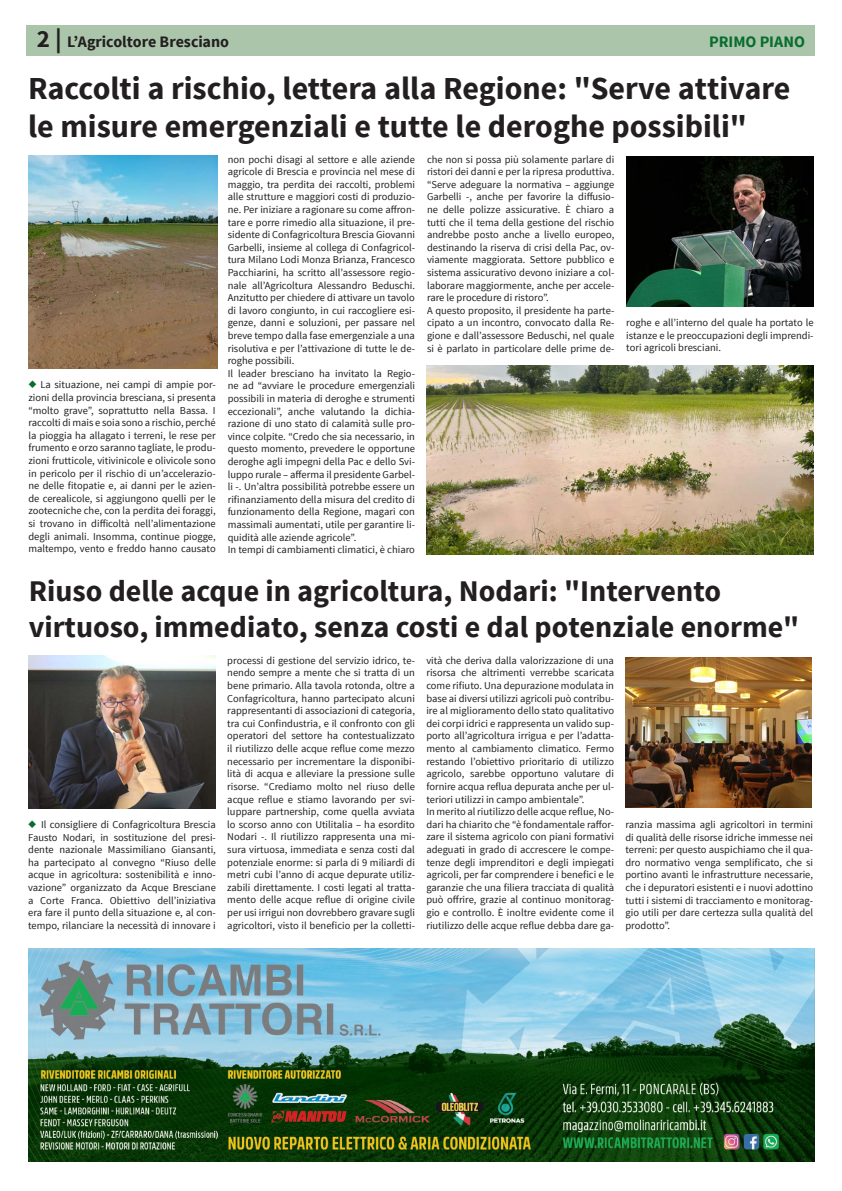
<style>
.page{position:relative;width:842px;height:1191px;background:#fff}
.page>*{position:absolute;margin:0;border:0;box-sizing:border-box;transform-origin:0 0}
.TITOLI_articoli_BIG{font:700 32px/38.4px "Source Sans Pro";color:#231f20}
.Testo_lungo{font:700 30px/36px "Source Sans Pro";color:#231f20}
.t1{font:700 25px "Source Sans Pro";color:#231f20}
.t2{font:700 16px "Source Sans Pro";letter-spacing:-.005em;color:#086d2f}
.t3{font:700 16px "Source Sans Pro";letter-spacing:-.005em;color:#231f20}
.Testo_lungo-2{font:10.5px/12.6px "Source Sans Pro";color:#231f20;text-align:justify}
.s1{color:#086d2f}
</style>
<div class="page">
<div style="left:28px;top:26px;width:786px;height:30px;background:#abc5ab"></div>
<img style="left:29px;top:655px;width:186px;height:153px">
<img style="left:29px;top:948px;width:785px;height:213px">
<img style="left:28px;top:156px;width:189px;height:213px">
<img style="left:427px;top:365px;width:387px;height:189px">
<img style="left:625px;top:657px;width:186px;height:151px">
<img style="left:626px;top:156px;width:188px;height:151px">
<p class="t1" style="left:37px;top:23px;width:27px">2 |</p>
<p class="t3" style="left:67px;top:32px;width:163px">L’Agricoltore Bresciano</p>
<h3 class="t2" style="left:688px;top:32px;width:120px">TITOLO RUBRICA</h3>
<p class="t2" style="left:709px;top:32px;width:97px">PRIMO PIANO</p>
<p class="TITOLI_articoli_BIG" style="left:28px;top:70px;width:764px">Raccolti a rischio, lettera alla Regione: "Serve attivare le misure emergenziali e tutte le deroghe possibili"</p>
<p class="Testo_lungo-2" style="left:28px;top:379px;width:189px"><span class="s1">◆</span> La situazione, nei campi di ampie por&shy;zioni della provincia bresciana, si presenta “molto grave”, soprattutto nella Bassa. I raccolti di mais e soia sono a rischio, perché la pioggia ha allagato i terreni, le rese per frumento e orzo saranno tagliate, le produ&shy;zioni frutticole, vitivinicole e olivicole sono in pericolo per il rischio di un’accelerazio&shy;ne delle fitopatie e, ai danni per le azien&shy;de cerealicole, si aggiungono quelli per le zootecniche che, con la perdita dei foraggi, si trovano in difficoltà nell’alimentazione degli animali. Insomma, continue piogge, maltempo, vento e freddo hanno causato</p>
<p class="Testo_lungo-2" style="left:228px;top:153px;width:189px">non pochi disagi al settore e alle aziende agricole di Brescia e provincia nel mese di maggio, tra perdita dei raccolti, problemi alle strutture e maggiori costi di produzio&shy;ne. Per iniziare a ragionare su come affron&shy;tare e porre rimedio alla situazione, il pre&shy;sidente di Confagricoltura Brescia Giovanni Garbelli, insieme al collega di Confagricol&shy;tura Milano Lodi Monza Brianza, Francesco Pacchiarini, ha scritto all’assessore regio&shy;nale all’Agricoltura Alessandro Beduschi.<br>Anzitutto per chiedere di attivare un tavolo di lavoro congiunto, in cui raccogliere esi&shy;genze, danni e soluzioni, per passare nel breve tempo dalla fase emergenziale a una risolutiva e per l’attivazione di tutte le de&shy;roghe possibili.</p>
<p class="Testo_lungo-2" style="left:228px;top:367px;width:189px">Il leader bresciano ha invitato la Regio&shy;ne ad “avviare le procedure emergenziali possibili in materia di deroghe e strumenti eccezionali”, anche valutando la dichia&shy;razione di uno stato di calamità sulle pro&shy;vince colpite. “Credo che sia necessario, in questo momento, prevedere le opportune deroghe agli impegni della Pac e dello Svi&shy;luppo rurale – afferma il presidente Garbel&shy;li -. Un’altra possibilità potrebbe essere un rifinanziamento della misura del credito di funzionamento della Regione, magari con massimali aumentati, utile per garantire li&shy;quidità alle aziende agricole”.</p>
<p class="Testo_lungo-2" style="left:228px;top:543px;width:189px">In tempi di cambiamenti climatici, è chiaro</p>
<p class="Testo_lungo-2" style="left:427px;top:153px;width:189px">che non si possa più solamente parlare di ristori dei danni e per la ripresa produttiva. “Serve adeguare la normativa – aggiunge Garbelli -, anche per favorire la diffusio&shy;ne delle polizze assicurative. È chiaro a tutti che il tema della gestione del rischio andrebbe posto anche a livello europeo, destinando la riserva di crisi della Pac, ov&shy;viamente maggiorata. Settore pubblico e sistema assicurativo devono iniziare a col&shy;laborare maggiormente, anche per accele&shy;rare le procedure di ristoro”.</p>
<p class="Testo_lungo-2" style="left:427px;top:304px;width:189px">A questo proposito, il presidente ha parte&shy;cipato a un incontro, convocato dalla Re&shy;gione e dall’assessore Beduschi, nel quale si è parlato in particolare delle prime de-</p>
<p class="Testo_lungo-2" style="left:626px;top:316px;width:189px">roghe e all’interno del quale ha portato le istanze e le preoccupazioni degli imprendi&shy;tori agricoli bresciani.</p>
<p class="Testo_lungo" style="left:29px;top:574px;width:772px">Riuso delle acque in agricoltura, Nodari: "Intervento virtuoso, immediato, senza costi e dal potenziale enorme"</p>
<p class="Testo_lungo-2" style="left:28px;top:818px;width:189px"><span class="s1">◆</span> Il consigliere di Confagricoltura Brescia Fausto Nodari, in sostituzione del presi&shy;dente nazionale Massimiliano Giansanti, ha partecipato al convegno “Riuso delle acque in agricoltura: sostenibilità e inno&shy;vazione” organizzato da Acque Bresciane a Corte Franca. Obiettivo dell’iniziativa era fare il punto della situazione e, al con&shy;tempo, rilanciare la necessità di innovare i</p>
<p class="Testo_lungo-2" style="left:227px;top:654px;width:189px">processi di gestione del servizio idrico, te&shy;nendo sempre a mente che si tratta di un bene primario. Alla tavola rotonda, oltre a Confagricoltura, hanno partecipato alcuni rappresentanti di associazioni di categoria, tra cui Confindustria, e il confronto con gli operatori del settore ha contestualizzato il riutilizzo delle acque reflue come mezzo necessario per incrementare la disponibi&shy;lità di acqua e alleviare la pressione sulle risorse. “Crediamo molto nel riuso delle acque reflue e stiamo lavorando per svi&shy;luppare partnership, come quella avviata lo scorso anno con Utilitalia – ha esordito Nodari -. Il riutilizzo rappresenta una mi&shy;sura virtuosa, immediata e senza costi dal potenziale enorme: si parla di 9 miliardi di metri cubi l’anno di acque depurate utiliz&shy;zabili direttamente. I costi legati al tratta&shy;mento delle acque reflue di origine civile per usi irrigui non dovrebbero gravare sugli agricoltori, visto il beneficio per la colletti-</p>
<p class="Testo_lungo-2" style="left:426px;top:654px;width:189px">vità che deriva dalla valorizzazione di una risorsa che altrimenti verrebbe scaricata come rifiuto. Una depurazione modulata in base ai diversi utilizzi agricoli può contribu&shy;ire al miglioramento dello stato qualitativo dei corpi idrici e rappresenta un valido sup&shy;porto all’agricoltura irrigua e per l’adatta&shy;mento al cambiamento climatico. Fermo restando l’obiettivo prioritario di utilizzo agricolo, sarebbe opportuno valutare di fornire acqua reflua depurata anche per ul&shy;teriori utilizzi in campo ambientale”.</p>
<p class="Testo_lungo-2" style="left:426px;top:805px;width:189px">In merito al riutilizzo delle acque reflue, No&shy;dari ha chiarito che “è fondamentale raffor&shy;zare il sistema agricolo con piani formativi adeguati in grado di accrescere le compe&shy;tenze degli imprenditori e degli impiegati agricoli, per far comprendere i benefici e le garanzie che una filiera tracciata di qualità può offrire, grazie al continuo monitorag&shy;gio e controllo. È inoltre evidente come il riutilizzo delle acque reflue debba dare ga-</p>
<p class="Testo_lungo-2" style="left:625px;top:818px;width:189px">ranzia massima agli agricoltori in termini di qualità delle risorse idriche immesse nei terreni: per questo auspichiamo che il qua&shy;dro normativo venga semplificato, che si portino avanti le infrastrutture necessarie, che i depuratori esistenti e i nuovi adottino tutti i sistemi di tracciamento e monitorag&shy;gio utili per dare certezza sulla qualità del prodotto”.</p>
</div>
